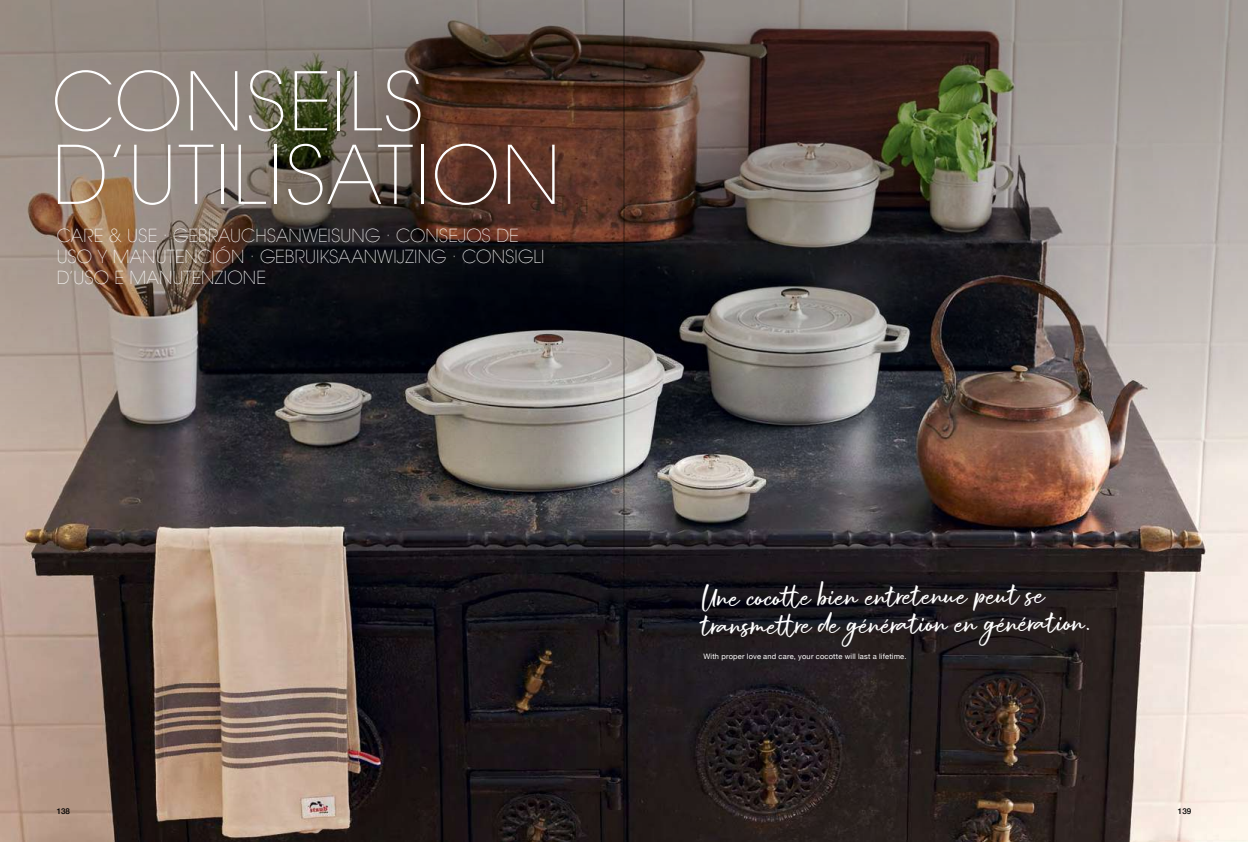
<style>
.page{position:relative;width:1248px;height:842px;background:#fff}
.page>*{position:absolute;margin:0;border:0;box-sizing:border-box;transform-origin:0 0}
.t1{font:200 80px/73.5px "ITC Avant Garde W1 G";letter-spacing:.02em;color:#fff}
.t2{font:24px/27.8px "Buttercell Script";letter-spacing:.01em;color:#fff}
.t3{font:200 18px/21px "ITC Avant Garde W1 G";letter-spacing:.01em;color:#fff}
.t4{font:500 8px "Helvetica Neue";color:#000}
.t5{font:7.5px "Helvetica Neue";letter-spacing:.025em;color:#fff}
</style>
<div class="page">
<img style="left:0;top:466px;width:1247px;height:376px">
<img style="left:0;top:0;width:1247px;height:466px">
<hr style="left:623px;top:0;width:1px;height:842px;background:#000">
<h1 class="t1" style="left:52px;top:65px;width:510px">CONSEILS<br>D’UTILISATION</h1>
<p class="t3" style="left:57px;top:225px;width:489px">CARE &amp; USE · GEBRAUCHSANWEISUNG · CONSEJOS DE<br>USO Y MANUTENCIÓN · GEBRUIKSAANWIJZING · CONSIGLI<br>D’USO E MANUTENZIONE</p>
<h2 class="t2" style="left:702px;top:581px;width:390px">Une cocotte bien entretenue peut se transmettre de génération en génération.</h2>
<p class="t5" style="left:703px;top:651px;width:205px">With proper love and care, your cocotte will last a lifetime.</p>
<p class="t4" style="left:57px;top:804px;width:15px">138</p>
<p class="t4" style="left:1177px;top:804px;width:15px">139</p>
</div>
